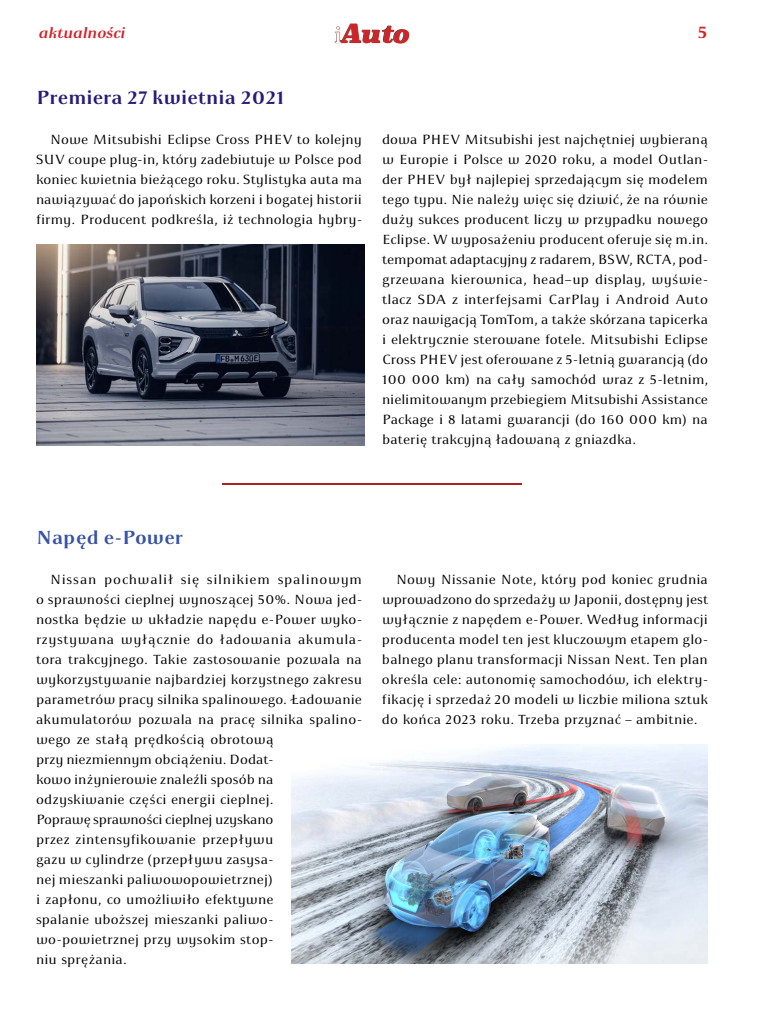
<style>
.page{position:relative;width:768px;height:1024px;background:#fff}
.page>*{position:absolute;margin:0;border:0;box-sizing:border-box;transform-origin:0 0}
.Tytuł_Kalejdoskop{font:700 20px "Apolonia";letter-spacing:.02em;color:#271c76}
.Tytuł_Kalejdoskop-2{font:700 20px "Apolonia";letter-spacing:.01em;color:#3953a4}
.t1{font:700 18px "Apolonia";color:#d22328}
.Nadtytuł_strony{font:italic 700 16px "Apolonia";color:#d22328}
.Tekst{font:14px/20px "Apolonia";letter-spacing:.015em;color:#000;text-align:justify}
</style>
<div class="page">
<img style="left:335px;top:24px;width:74px;height:20px">
<img style="left:36px;top:244px;width:328px;height:201px">
<hr style="left:222px;top:483px;width:300px;height:2px;background:#b01f24">
<img style="left:291px;top:744px;width:417px;height:220px">
<p class="Nadtytuł_strony" style="left:38px;top:24px;width:88px">aktualności</p>
<p class="t1" style="left:698px;top:22px;width:11px">5</p>
<p class="Tytuł_Kalejdoskop" style="left:36px;top:86px;width:250px">Premiera 27 kwietnia 2021</p>
<p class="Tekst" style="left:36px;top:130px;width:328px;text-indent:14px">Nowe Mitsubishi Eclipse Cross PHEV to kolejny SUV coupe plug-in, który zadebiutuje w Polsce pod koniec kwietnia bieżącego roku. Stylistyka auta ma nawiązywać do japońskich korzeni i bogatej historii firmy. Producent podkreśla, iż technologia hybry-</p>
<p class="Tekst" style="left:382px;top:130px;width:328px">dowa PHEV Mitsubishi jest najchętniej wybieraną w Europie i Polsce w 2020 roku, a model Outlan&shy;der PHEV był najlepiej sprzedającym się modelem tego typu. Nie należy więc się dziwić, że na równie duży sukces producent liczy w przypadku nowego Eclipse. W wyposażeniu producent oferuje się m.in. tempomat adaptacyjny z radarem, BSW, RCTA, pod&shy;grzewana kierownica, head–up display, wyświe&shy;tlacz SDA z interfejsami CarPlay i Android Auto oraz nawigacją TomTom, a także skórzana tapicerka i elektrycznie sterowane fotele. Mitsubishi Eclipse Cross PHEV jest oferowane z 5-letnią gwarancją (do 100 000 km) na cały samochód wraz z 5-letnim, nielimitowanym przebiegiem Mitsubishi Assistance Package i 8 latami gwarancji (do 160 000 km) na baterię trakcyjną ładowaną z gniazdka.</p>
<p class="Tytuł_Kalejdoskop-2" style="left:36px;top:526px;width:148px">Napęd e-Power</p>
<p class="Tekst" style="left:36px;top:570px;width:328px;text-align:left;text-indent:14px">Nissan pochwalił się silnikiem spalinowym o sprawności cieplnej wynoszącej 50%. Nowa jed&shy;nostka będzie w układzie napędu e-Power wyko&shy;rzystywana wyłącznie do ładowania akumula&shy;tora trakcyjnego. Takie zastosowanie pozwala na wykorzystywanie najbardziej korzystnego zakresu parametrów pracy silnika spalinowego. Ładowanie akumulatorów pozwala na pracę silnika spalino&shy;wego ze stałą prędkością obrotową<br>przy niezmiennym obciążeniu. Dodat-<br>kowo inżynierowie znaleźli sposób na odzyskiwanie części energii cieplnej.<br>Poprawę sprawności cieplnej uzyskano<br>przez zintensyfikowanie przepływu<br>gazu w cylindrze (przepływu zasysa-<br>nej mieszanki paliwowopowietrznej)<br>i zapłonu, co umożliwiło efektywne<br>spalanie uboższej mieszanki paliwo&shy;wo-powietrznej przy wysokim stop-<br>niu sprężania.</p>
<p class="Tekst" style="left:382px;top:570px;width:328px;text-indent:14px">Nowy Nissanie Note, który pod koniec grudnia wprowadzono do sprzedaży w Japonii, dostępny jest wyłącznie z napędem e-Power. Według informacji producenta model ten jest kluczowym etapem glo&shy;balnego planu transformacji Nissan Next. Ten plan określa cele: autonomię samochodów, ich elektry&shy;fikację i sprzedaż 20 modeli w liczbie miliona sztuk do końca 2023 roku. Trzeba przyznać – ambitnie.</p>
</div>
